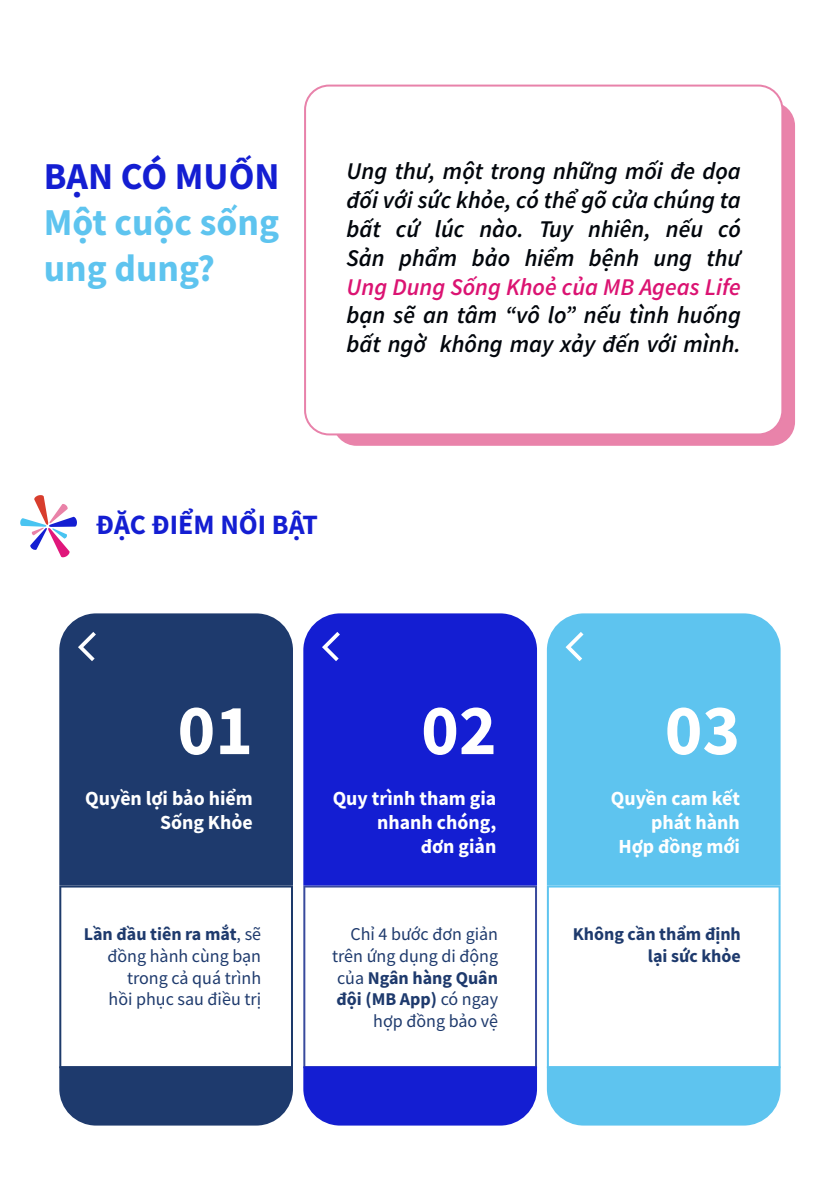
<style>
.page{position:relative;width:840px;height:1191px;background:#fff}
.page>*{position:absolute;margin:0;border:0;box-sizing:border-box;transform-origin:0 0}
.t1{font:700 72px "Source Sans Pro";color:#fff}
.t2{font:700 38px/45.6px "Source Sans Pro";color:#5ec4ef}
.t3{font:700 38px "Source Sans Pro";color:#141ed2}
.t4{font:700 28px "Source Sans Pro";color:#141ed2}
.t5{font:italic 600 24px/28.8px "Source Sans Pro";color:#02060c;text-align:justify}
.t6{font:italic 600 24px "Source Sans Pro";color:#db1372}
.t7{font:700 20px/24px "Source Sans Pro";color:#fff;text-align:right}
.t8{font:18px/21.6px "Source Sans Pro";color:#1e3a6d;text-align:right}
.t9{font:700 18px/21.6px "Source Sans Pro";color:#1e3a6d;text-align:right}
.s1{font-weight:700}
</style>
<div class="page">
<svg style="left:59px;top:885px;width:234px;height:181px"></svg>
<svg style="left:303px;top:885px;width:233px;height:181px"></svg>
<svg style="left:546px;top:885px;width:234px;height:181px"></svg>
<div style="left:59px;top:613px;width:234px;height:272px;background:#1e3a6d"></div>
<div style="left:59px;top:1066px;width:234px;height:59px;background:#1e3a6d"></div>
<svg style="left:78px;top:632px;width:18px;height:29px"></svg>
<div style="left:303px;top:613px;width:233px;height:272px;background:#141ed2"></div>
<div style="left:303px;top:1066px;width:233px;height:59px;background:#141ed2"></div>
<svg style="left:322px;top:632px;width:18px;height:29px"></svg>
<div style="left:546px;top:613px;width:234px;height:272px;background:#5ec4ef"></div>
<div style="left:546px;top:1066px;width:234px;height:59px;background:#5ec4ef"></div>
<svg style="left:565px;top:632px;width:18px;height:29px"></svg>
<svg style="left:20px;top:495px;width:57px;height:62px"></svg>
<div style="left:332px;top:102px;width:462px;height:344px;background:#e983aa;border-radius:24px"></div>
<div style="left:305px;top:86px;width:476px;height:348px;background:#fff;border-radius:24px"></div>
<div style="left:304px;top:85px;width:478px;height:350px;border:2px solid #e882aa;border-radius:24px"></div>
<h2 class="t3" style="left:44px;top:151px;width:237px">BẠN CÓ MUỐN</h2>
<h2 class="t2" style="left:44px;top:199px;width:237px">Một cuộc sống ung dung?</h2>
<p class="t5" style="left:346px;top:157px;width:395px">Ung thư, một trong những mối đe dọa đối với sức khỏe, có thể gõ cửa chúng ta bất cứ lúc nào. Tuy nhiên, nếu có Sản phẩm bảo hiểm bệnh ung thư</p>
<p class="t6" style="left:346px;top:271px;width:395px">Ung Dung Sống Khoẻ của MB Ageas Life</p>
<p class="t5" style="left:346px;top:301px;width:395px">bạn sẽ an tâm “vô lo” nếu tình huống bất ngờ không may xảy đến với mình.</p>
<p class="t4" style="left:96px;top:506px;width:223px">ĐẶC ĐIỂM NỔI BẬT</p>
<h1 class="t1" style="left:177px;top:681px;width:77px">01</h1>
<p class="t7" style="left:85px;top:786px;width:169px">Quyền lợi bảo hiểm<br>Sống Khỏe</p>
<h1 class="t1" style="left:421px;top:681px;width:77px">02</h1>
<p class="t7" style="left:332px;top:786px;width:165px">Quy trình tham gia nhanh chóng,<br>đơn giản</p>
<h1 class="t1" style="left:664px;top:681px;width:77px">03</h1>
<p class="t7" style="left:610px;top:786px;width:130px">Quyền cam kết phát hành<br>Hợp đồng mới</p>
<p class="t8" style="left:84px;top:923px;width:179px"><span class="s1">Lần đầu tiên ra mắt</span>, sẽ đồng hành cùng bạn trong cả quá trình<br>hồi phục sau điều trị</p>
<p class="t8" style="left:332px;top:923px;width:167px">Chỉ 4 bước đơn giản trên ứng dụng di động của <span class="s1">Ngân hàng Quân đội (MB App)</span> có ngay hợp đồng bảo vệ</p>
<p class="t9" style="left:572px;top:923px;width:169px">Không cần thẩm định lại sức khỏe</p>
</div>
